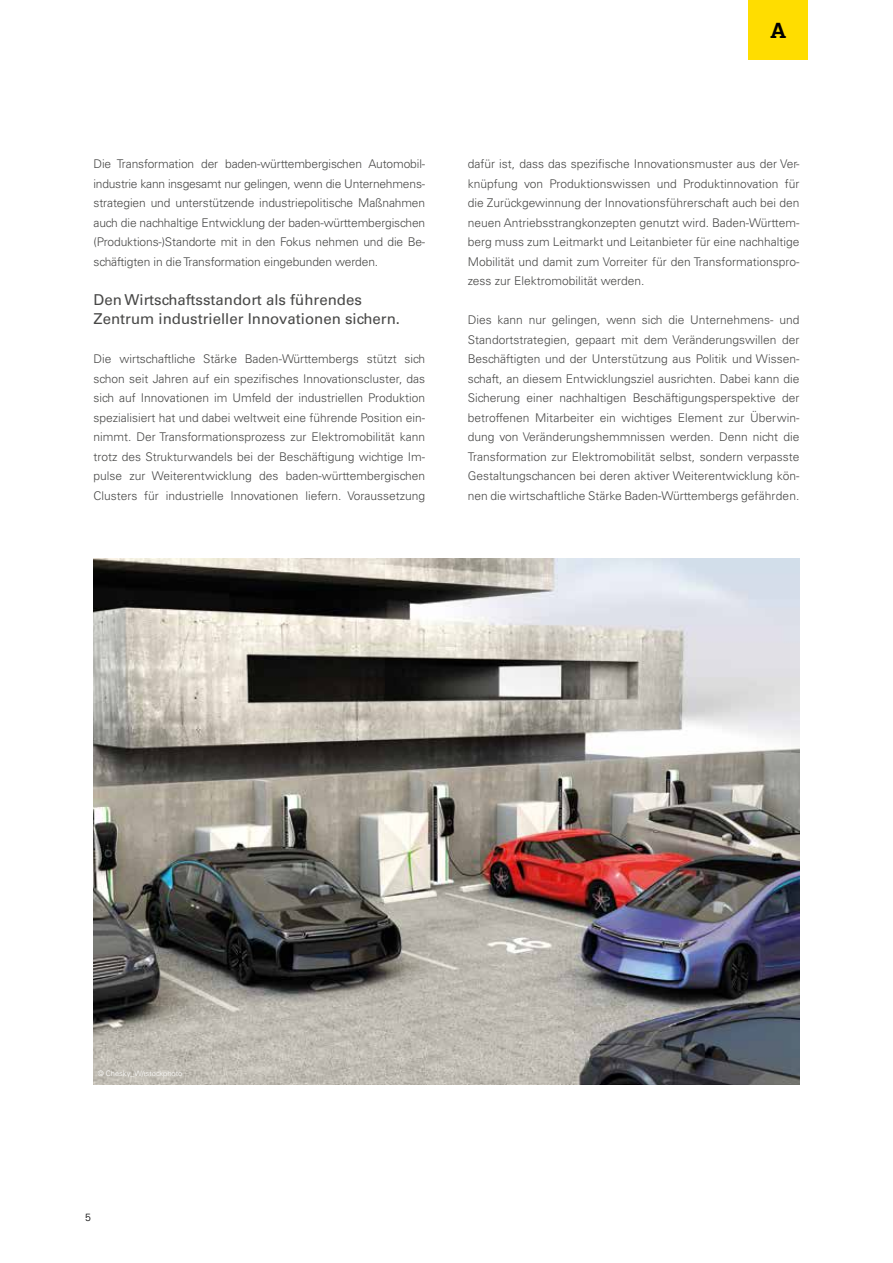
<style>
.page{position:relative;width:893px;height:1263px;background:#fff}
.page>*{position:absolute;margin:0;border:0;box-sizing:border-box;transform-origin:0 0}
.t1{font:22.5px "The Serif Bold Caps";color:#000}
.t2{font:15px/19.5px "Univers LT";color:#484847}
.t3{font:300 12px/19.5px "Univers LT";color:#484847;text-align:justify}
.t4{font:300 10.5px "Univers LT";color:#000}
.t5{font:300 7.5px "Univers LT";color:#fff}
</style>
<div class="page">
<img style="left:94px;top:558px;width:705px;height:527px">
<div style="left:748px;top:0;width:60px;height:60px;background:#fd0"></div>
<h1 class="t1" style="left:770px;top:11px;width:17px">A</h1>
<p class="t3" style="left:94px;top:154px;width:333px">Die Transformation der baden-württembergischen Automobil&shy;industrie kann insgesamt nur gelingen, wenn die Unternehmens&shy;strategien und unterstützende industriepolitische Maßnahmen auch die nachhaltige Entwicklung der baden-württembergischen (Produktions-)Standorte mit in den Fokus nehmen und die Be&shy;schäftigten in die Transformation eingebunden werden.</p>
<p class="t2" style="left:94px;top:290px;width:308px">Den Wirtschaftsstandort als führendes<br>Zentrum industrieller Innovationen sichern.</p>
<p class="t3" style="left:94px;top:349px;width:333px">Die wirtschaftliche Stärke Baden-Württembergs stützt sich schon seit Jahren auf ein spezifisches Innovationscluster, das sich auf Innovationen im Umfeld der industriellen Produktion spezialisiert hat und dabei weltweit eine führende Position ein&shy;nimmt. Der Transformationsprozess zur Elektromobilität kann trotz des Strukturwandels bei der Beschäftigung wichtige Im&shy;pulse zur Weiterentwicklung des baden-württembergischen Clusters für industrielle Innovationen liefern. Voraussetzung</p>
<p class="t3" style="left:468px;top:154px;width:333px">dafür ist, dass das spezifische Innovationsmuster aus der Ver&shy;knüpfung von Produktionswissen und Produktinnovation für die Zurückgewinnung der Innovationsführerschaft auch bei den neuen Antriebsstrangkonzepten genutzt wird. Baden-Württem&shy;berg muss zum Leitmarkt und Leitanbieter für eine nachhaltige Mobilität und damit zum Vorreiter für den Transformationspro&shy;zess zur Elektromobilität werden.</p>
<p class="t3" style="left:468px;top:310px;width:333px">Dies kann nur gelingen, wenn sich die Unternehmens- und Standortstrategien, gepaart mit dem Veränderungswillen der Beschäftigten und der Unterstützung aus Politik und Wissen&shy;schaft, an diesem Entwicklungsziel ausrichten. Dabei kann die Sicherung einer nachhaltigen Beschäftigungsperspektive der betroffenen Mitarbeiter ein wichtiges Element zur Überwin&shy;dung von Veränderungshemmnissen werden. Denn nicht die Transformation zur Elektromobilität selbst, sondern verpasste Gestaltungschancen bei deren aktiver Weiterentwicklung kön&shy;nen die wirtschaftliche Stärke Baden-Württembergs gefährden.</p>
<p class="t5" style="left:98px;top:1068px;width:86px">© Chesky_W/istockphoto</p>
<p class="t4" style="left:85px;top:1211px;width:7px">5</p>
</div>
